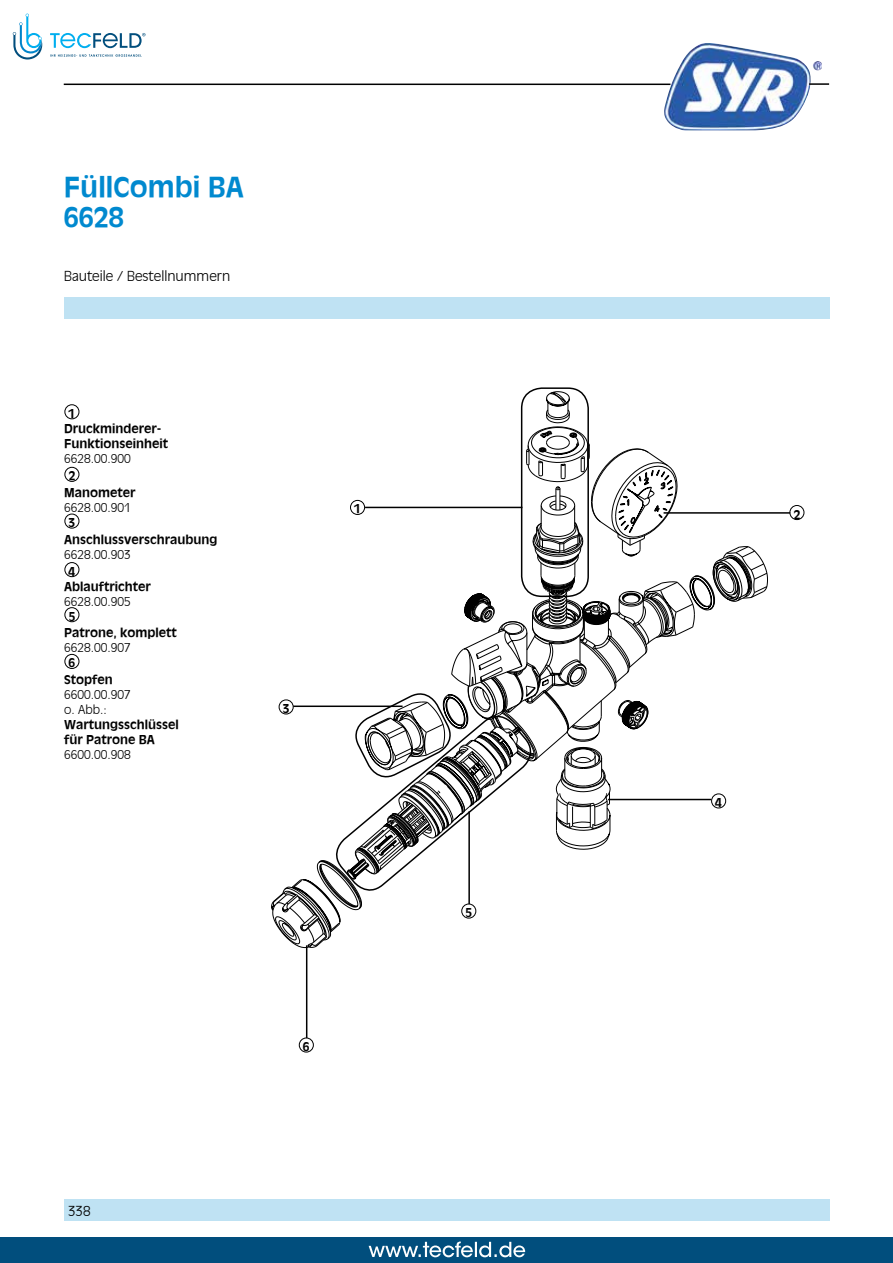
<style>
.page{position:relative;width:893px;height:1263px;background:#fff}
.page>*{position:absolute;margin:0;border:0;box-sizing:border-box;transform-origin:0 0}
.t1{font:700 27px/30px "Ant Oliv";color:#0089cf}
.t2{font:300 13.5px "Ant Oliv";color:#000}
.t3{font:700 12px/15px "Ant Oliv";color:#000}
.t4{font:300 12px/15px "Ant Oliv";color:#000}
</style>
<div class="page">
<div style="left:64px;top:298px;width:765px;height:21px;background:#bfe2f3"></div>
<div style="left:64px;top:1199px;width:765px;height:21px;background:#bfe2f3"></div>
<img style="left:663px;top:43px;width:159px;height:87px">
<hr style="left:64px;top:84px;width:606px;height:1px;background:#000">
<hr style="left:809px;top:83px;width:20px;height:2px;background:#000">
<svg style="left:283px;top:431px;width:328px;height:509px"></svg>
<svg style="left:535px;top:615px;width:192px;height:213px"></svg>
<svg style="left:526px;top:393px;width:242px;height:222px"></svg>
<svg style="left:546px;top:391px;width:221px;height:202px"></svg>
<div style="left:789px;top:505px;width:15px;height:15px;border:1px solid #000;border-radius:50%"></div>
<div style="left:279px;top:699px;width:15px;height:15px;border:1px solid #000;border-radius:50%"></div>
<hr style="left:293px;top:705px;width:110px;height:2px;background:#000">
<div style="left:65px;top:404px;width:14px;height:15px;border:1px solid #000;border-radius:50%"></div>
<div style="left:65px;top:514px;width:14px;height:14px;border:1px solid #000;border-radius:50%"></div>
<div style="left:65px;top:654px;width:14px;height:15px;border:1px solid #000;border-radius:50%"></div>
<div style="left:65px;top:467px;width:14px;height:15px;border:1px solid #000;border-radius:50%"></div>
<div style="left:65px;top:562px;width:14px;height:15px;border:1px solid #000;border-radius:50%"></div>
<div style="left:65px;top:607px;width:14px;height:15px;border:1px solid #000;border-radius:50%"></div>
<div style="left:521px;top:387px;width:68px;height:210px;border:2px solid #000;border-radius:20px"></div>
<svg style="left:329px;top:687px;width:209px;height:211px"></svg>
<hr style="left:664px;top:512px;width:126px;height:2px;background:#000">
<hr style="left:608px;top:799px;width:103px;height:1px;background:#000">
<div style="left:711px;top:793px;width:15px;height:15px;border:1px solid #000;border-radius:50%"></div>
<hr style="left:306px;top:945px;width:1px;height:93px;background:#000">
<div style="left:299px;top:1037px;width:15px;height:15px;border:1px solid #000;border-radius:50%"></div>
<div style="left:350px;top:500px;width:15px;height:15px;border:1px solid #000;border-radius:50%"></div>
<hr style="left:365px;top:507px;width:157px;height:1px;background:#000">
<hr style="left:468px;top:811px;width:2px;height:93px;background:#000">
<div style="left:461px;top:904px;width:15px;height:14px;border:1px solid #000;border-radius:50%"></div>
<svg style="left:50px;top:54px;width:92px;height:3px"></svg>
<svg style="left:50px;top:33px;width:96px;height:15px"></svg>
<svg style="left:13px;top:14px;width:29px;height:46px"></svg>
<div style="left:0;top:1238px;width:893px;height:25px;background:#014e7d"></div>
<svg style="left:369px;top:1241px;width:156px;height:16px"></svg>
<h1 class="t1" style="left:64px;top:170px;width:182px">FüllCombi BA<br>6628</h1>
<p class="t2" style="left:64px;top:268px;width:168px">Bauteile / Bestellnummern</p>
<p class="t3" style="left:68px;top:405px;width:8px">1</p>
<p class="t3" style="left:64px;top:420px;width:106px">Druckminderer-<br>Funktionseinheit</p>
<p class="t4" style="left:64px;top:450px;width:68px">6628.00.900</p>
<p class="t3" style="left:69px;top:468px;width:8px">2</p>
<p class="t3" style="left:64px;top:484px;width:73px">Manometer</p>
<p class="t4" style="left:64px;top:499px;width:68px">6628.00.901</p>
<p class="t3" style="left:68px;top:515px;width:8px">3</p>
<p class="t3" style="left:64px;top:531px;width:155px">Anschlussverschraubung</p>
<p class="t4" style="left:64px;top:546px;width:68px">6628.00.903</p>
<p class="t3" style="left:64px;top:578px;width:88px">Ablauftrichter</p>
<p class="t4" style="left:64px;top:593px;width:68px">6628.00.905</p>
<p class="t3" style="left:68px;top:563px;width:8px">4</p>
<p class="t3" style="left:69px;top:608px;width:8px">5</p>
<p class="t3" style="left:64px;top:625px;width:114px">Patrone, komplett</p>
<p class="t4" style="left:64px;top:640px;width:68px">6628.00.907</p>
<p class="t3" style="left:64px;top:654px;width:50px;line-height:16.4px;text-indent:4px">6<br>Stopfen</p>
<p class="t4" style="left:64px;top:686px;width:68px">6600.00.907 o. Abb.:</p>
<p class="t3" style="left:64px;top:716px;width:116px">Wartungsschlüssel für Patrone BA</p>
<p class="t4" style="left:64px;top:746px;width:68px">6600.00.908</p>
<p class="t3" style="left:283px;top:700px;width:8px">3</p>
<p class="t3" style="left:354px;top:501px;width:8px">1</p>
<p class="t2" style="left:68px;top:1203px;width:24px">338</p>
<p class="t3" style="left:303px;top:1038px;width:8px">6</p>
<p class="t3" style="left:465px;top:904px;width:8px">5</p>
<p class="t3" style="left:794px;top:506px;width:8px">2</p>
<p class="t3" style="left:715px;top:794px;width:8px">4</p>
</div>
